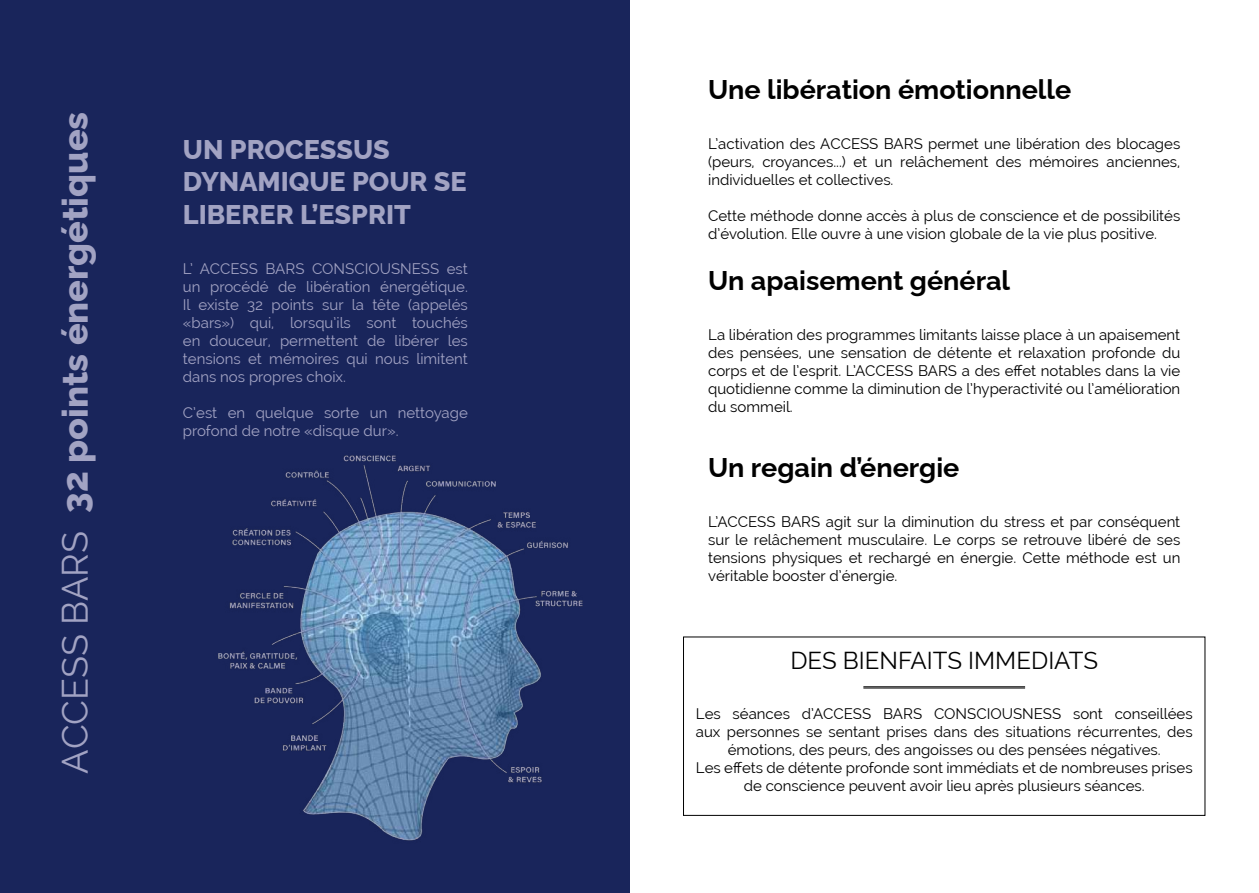
<style>
.page{position:relative;width:1259px;height:893px;background:#fff}
.page>*{position:absolute;margin:0;border:0;box-sizing:border-box;transform-origin:0 0}
.t1{font:100 36px "Raleway";color:#a2a3c3}
.t2{font:100 27px "Raleway";color:#000}
.t3{font:100 27px/32.4px "Raleway";color:#a2a3c3}
.t4{font:24px "Raleway";color:#000}
.t5{font:15px/18px "Raleway";color:#000;text-align:justify}
.t6{font:15px/18px "Raleway";color:#a2a3c3;text-align:justify}
.s1{font-weight:400}
</style>
<div class="page">
<div style="left:0;top:0;width:629px;height:893px;background:#19255b"></div>
<img style="left:218px;top:455px;width:365px;height:386px">
<hr style="left:863px;top:686px;width:162px;height:1px;background:#000">
<hr style="left:863px;top:688px;width:162px;height:1px;background:#000">
<div style="left:683px;top:637px;width:522px;height:179px;border:1px solid #000"></div>
<h1 class="t1" style="left:46px;top:774px;width:664px;rotate:-90deg"><span class="s1">ACCESS BARS</span> 32 points énergétiques</h1>
<h2 class="t3" style="left:183px;top:130px;width:285px">UN PROCESSUS<br>DYNAMIQUE POUR SE<br>LIBERER L’ESPRIT</h2>
<p class="t6" style="left:183px;top:260px;width:286px">L’ ACCESS BARS CONSCIOUSNESS est un procédé de libération énergétique.<br>Il existe 32 points sur la tête (appelés «bars») qui, lorsqu’ils sont touchés en douceur, permettent de libérer les tensions et mémoires qui nous limitent dans nos propres choix.</p>
<p class="t6" style="left:183px;top:404px;width:286px">C’est en quelque sorte un nettoyage profond de notre «disque dur».</p>
<h2 class="t2" style="left:708px;top:68px;width:364px">Une libération émotionnelle</h2>
<p class="t5" style="left:708px;top:135px;width:473px">L’activation des ACCESS BARS permet une libération des blocages (peurs, croyances...) et un relâchement des mémoires anciennes, individuelles et collectives.</p>
<p class="t5" style="left:708px;top:207px;width:473px">Cette méthode donne accès à plus de conscience et de possibilités d’évolution. Elle ouvre à une vision globale de la vie plus positive.</p>
<h2 class="t2" style="left:708px;top:258px;width:303px">Un apaisement général</h2>
<p class="t5" style="left:708px;top:326px;width:473px">La libération des programmes limitants laisse place à un apaisement des pensées, une sensation de détente et relaxation profonde du corps et de l’esprit. L’ACCESS BARS a des effet notables dans la vie quotidienne comme la diminution de l’hyperactivité ou l’amélioration du sommeil.</p>
<h2 class="t2" style="left:708px;top:446px;width:253px">Un regain d’énergie</h2>
<p class="t5" style="left:708px;top:513px;width:474px">L’ACCESS BARS agit sur la diminution du stress et par conséquent sur le relâchement musculaire. Le corps se retrouve libéré de ses tensions physiques et rechargé en énergie. Cette méthode est un véritable booster d’énergie.</p>
<h3 class="t4" style="left:790px;top:646px;width:309px">DES BIENFAITS IMMEDIATS</h3>
<p class="t5" style="left:696px;top:705px;width:498px;text-align:center">Les séances d’ACCESS BARS CONSCIOUSNESS sont conseillées aux personnes se sentant prises dans des situations récurrentes, des émotions, des peurs, des angoisses ou des pensées négatives.<br>Les effets de détente profonde sont immédiats et de nombreuses prises de conscience peuvent avoir lieu après plusieurs séances.</p>
</div>
